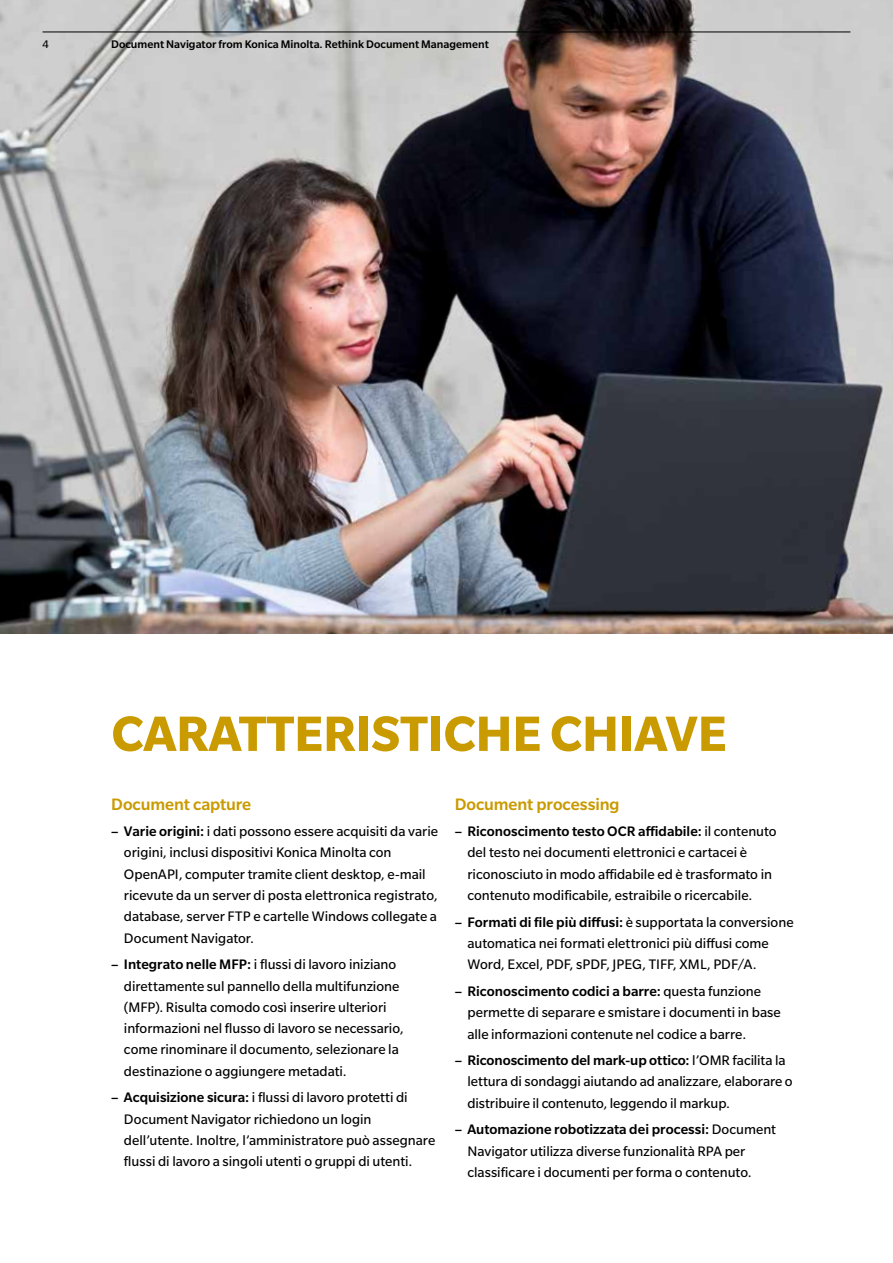
<style>
.page{position:relative;width:893px;height:1263px;background:#fff}
.page>*{position:absolute;margin:0;border:0;box-sizing:border-box;transform-origin:0 0}
.t1{font:700 54px "Slate Pro";color:#c99b00}
.t2{font:500 18px "Slate Pro";letter-spacing:-.005em;color:#c99b00}
.t3{font:15px/21.3px "Slate Pro";color:#000}
.t4{font:500 12px "Slate Pro";color:#000}
.t5{font:12px "Slate Pro";color:#000}
.s1{font-weight:500}
</style>
<div class="page">
<img style="left:0;top:0;width:893px;height:634px">
<hr style="left:43px;top:32px;width:807px;height:1px;background:#000">
<p class="t5" style="left:43px;top:38px;width:8px">4</p>
<p class="t4" style="left:111px;top:38px;width:379px">Document Navigator from Konica Minolta. Rethink Document Management</p>
<h1 class="t1" style="left:111px;top:704px;width:617px">CARATTERISTICHE CHIAVE</h1>
<p class="t2" style="left:111px;top:794px;width:142px">Document capture</p>
<p class="t3" style="left:124px;top:821px;width:316px;text-indent:-13px"><span class="s1">– Varie origini:</span> i dati possono essere acquisiti da varie origini, inclusi dispositivi Konica Minolta con OpenAPI, computer tramite client desktop, e-mail ricevute da un server di posta elettronica registrato, database, server FTP e cartelle Windows collegate a Document Navigator.</p>
<p class="t3" style="left:124px;top:954px;width:281px;text-indent:-13px"><span class="s1">– Integrato nelle MFP:</span> i flussi di lavoro iniziano direttamente sul pannello della multifunzione (MFP). Risulta comodo così inserire ulteriori informazioni nel flusso di lavoro se necessario, come rinominare il documento, selezionare la destinazione o aggiungere metadati.</p>
<p class="t3" style="left:124px;top:1087px;width:313px;text-indent:-13px"><span class="s1">– Acquisizione sicura:</span> i flussi di lavoro protetti di Document Navigator richiedono un login dell’utente. Inoltre, l’amministratore può assegnare flussi di lavoro a singoli utenti o gruppi di utenti.</p>
<p class="t2" style="left:455px;top:794px;width:166px">Document processing</p>
<p class="t3" style="left:467px;top:821px;width:311px;text-indent:-13px"><span class="s1">– Riconoscimento testo OCR affidabile:</span> il contenuto del testo nei documenti elettronici e cartacei è riconosciuto in modo affidabile ed è trasformato in contenuto modificabile, estraibile o ricercabile.</p>
<p class="t3" style="left:467px;top:911px;width:328px;text-indent:-13px"><span class="s1">– Formati di file più diffusi:</span> è supportata la conversione automatica nei formati elettronici più diffusi come<br>Word, Excel, PDF, sPDF, JPEG, TIFF, XML, PDF/A.</p>
<p class="t3" style="left:467px;top:980px;width:315px;text-indent:-13px"><span class="s1">– Riconoscimento codici a barre:</span> questa funzione permette di separare e smistare i documenti in base alle informazioni contenute nel codice a barre.</p>
<p class="t3" style="left:467px;top:1050px;width:327px;text-indent:-13px"><span class="s1">– Riconoscimento del mark-up ottico:</span> l’OMR facilita la lettura di sondaggi aiutando ad analizzare, elaborare o distribuire il contenuto, leggendo il markup.</p>
<p class="t3" style="left:467px;top:1119px;width:310px;text-indent:-13px"><span class="s1">– Automazione robotizzata dei processi:</span> Document<br>Navigator utilizza diverse funzionalità RPA per classificare i documenti per forma o contenuto.</p>
</div>
